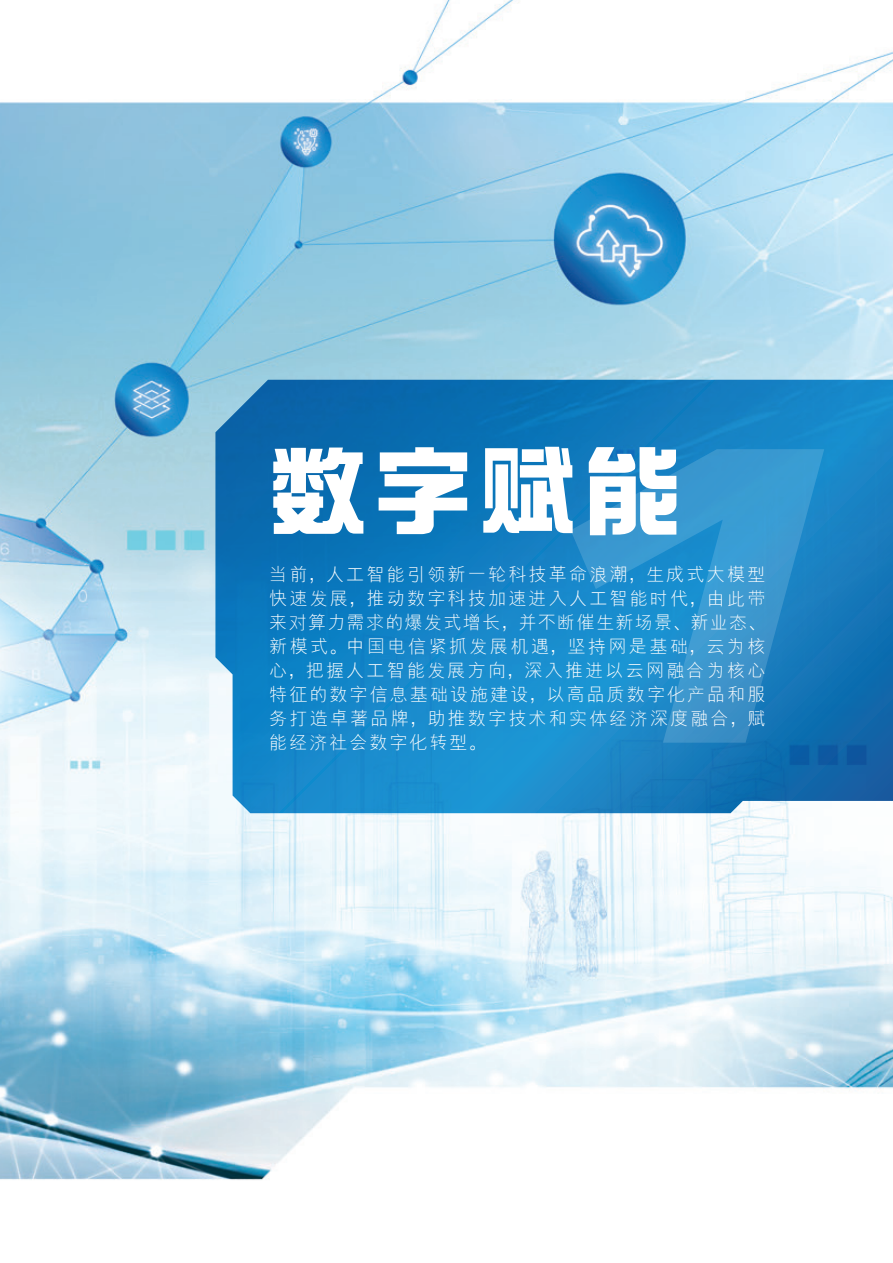
<style>
.page{position:relative;width:893px;height:1263px;background:#fff}
.page>*{position:absolute;margin:0;border:0;box-sizing:border-box;transform-origin:0 0}
.t1{font:italic 405.45px "Eurostile LT Std Bold Ex 2";color:#fff}
._01_Body_Text{font:700 97.5px "CJ Ngai HKS";color:#fff}
.t2{font:300 18px/24px "M Hei HKS";letter-spacing:.12em;color:#fff;text-align:justify}
.s1{font-family:"FZLTXHK";font-weight:400}
</style>
<div class="page">
<img style="left:0;top:0;width:893px;height:1180px">
<svg style="left:215px;top:380px;width:678px;height:433px;background:#1780c1"></svg>
<p class="_01_Body_Text" style="left:269px;top:427px;width:413px">數字賦能</p>
<p class="t2" style="left:269px;top:562px;width:498px">當前<span class="s1">，</span>人工智能引領新一輪科技革命浪潮<span class="s1">，</span>生成式大模型快速發展<span class="s1">，</span>推動數字科技加速進入人工智能時代<span class="s1">，</span>由此帶來對算力需求的爆發式增長<span class="s1">，</span>並不斷催生新場景<span class="s1">、</span>新業態<span class="s1">、</span>新模式<span class="s1">。</span>中國電信緊抓發展機遇<span class="s1">，</span>堅持網是基礎<span class="s1">，</span>云為核心<span class="s1">，</span>把握人工智能發展方向<span class="s1">，</span>深入推進以雲網融合為核心特征的數字信息基礎設施建設<span class="s1">，</span>以高品質數字化產品和服務打造卓著品牌<span class="s1">，</span>助推數字技術和實體經濟深度融合<span class="s1">，</span>賦能經濟社會數字化轉型<span class="s1">。</span></p>
<h1 class="t1" style="left:445px;top:311px;width:551px">1</h1>
</div>
